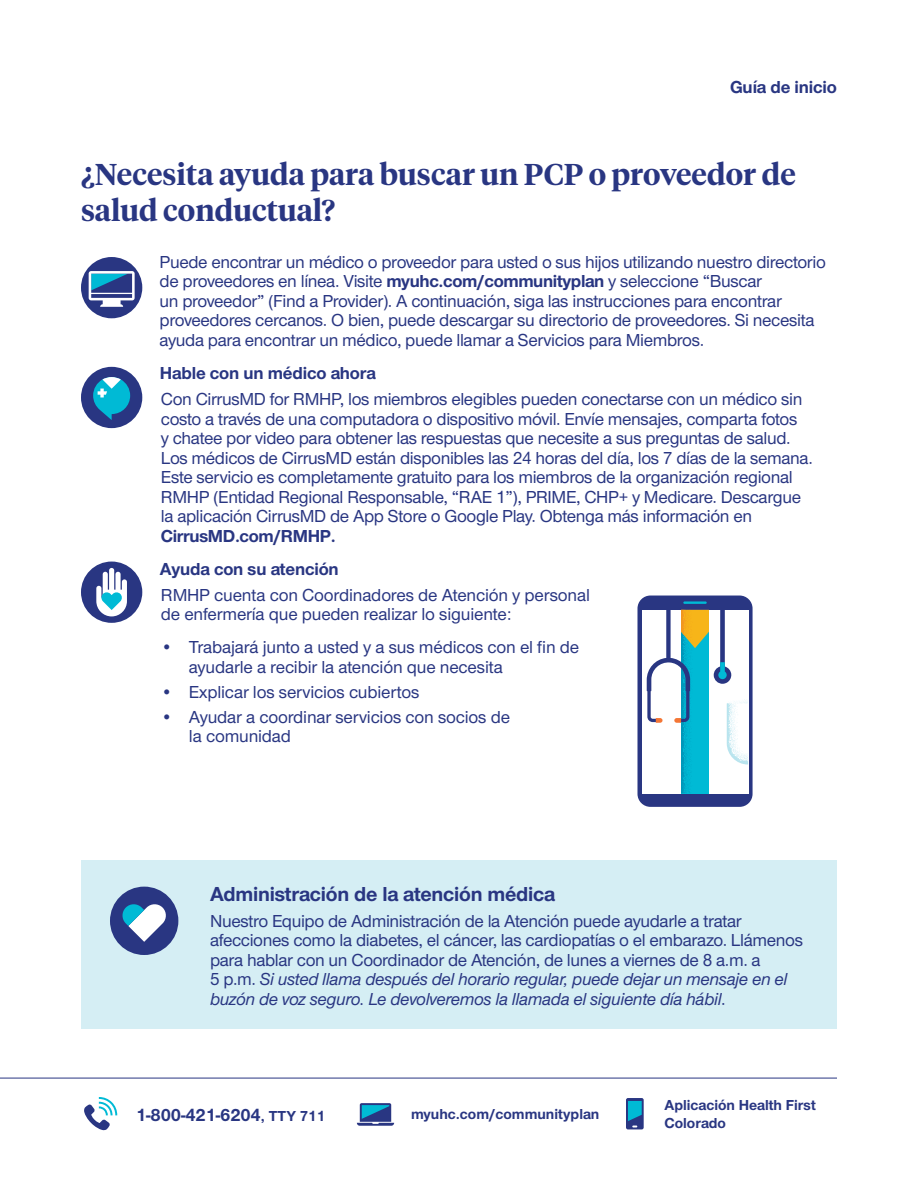
<style>
.page{position:relative;width:918px;height:1188px;background:#fff}
.page>*{position:absolute;margin:0;border:0;box-sizing:border-box;transform-origin:0 0}
.t1{font:600 30px/36px "UHC Serif Headline";color:#293682}
.t2{font:700 21px "UHC Sans";letter-spacing:-.01em;color:#293682}
.t3{font:500 18px/19.5px "UHC Sans";letter-spacing:-.02em;color:#293682}
.t4{font:700 18px "UHC Sans";letter-spacing:-.01em;color:#293682}
.t5{font:700 15px/18px "UHC Sans";color:#293682}
.s1{font-weight:700}
.s2{font-style:italic}
.s3{font-size:15px}
</style>
<div class="page">
<svg style="left:84px;top:1097px;width:33px;height:33px"></svg>
<svg style="left:626px;top:1098px;width:18px;height:31px"></svg>
<hr style="left:0;top:1078px;width:837px;height:1px;background:#293682">
<svg style="left:357px;top:1103px;width:37px;height:23px"></svg>
<div style="left:81px;top:257px;width:61px;height:61px;background:#293682;border-radius:50%"></div>
<svg style="left:89px;top:271px;width:46px;height:36px"></svg>
<div style="left:81px;top:367px;width:61px;height:61px;background:#293682;border-radius:50%"></div>
<svg style="left:93px;top:377px;width:37px;height:43px"></svg>
<div style="left:81px;top:562px;width:61px;height:61px;background:#293682;border-radius:50%"></div>
<svg style="left:96px;top:568px;width:31px;height:48px"></svg>
<div style="left:637px;top:596px;width:116px;height:211px;background:#293682;border-radius:13px"></div>
<div style="left:642px;top:610px;width:106px;height:183px;background:#fff"></div>
<hr style="left:683px;top:601px;width:24px;height:3px;background:#00bad5">
<svg style="left:647px;top:610px;width:101px;height:183px"></svg>
<div style="left:81px;top:860px;width:756px;height:169px;background:#d5eef4"></div>
<div style="left:110px;top:887px;width:68px;height:68px;background:#293682;border-radius:50%"></div>
<svg style="left:122px;top:904px;width:44px;height:38px"></svg>
<p class="t4" style="left:730px;top:75px;width:108px">Guía de inicio</p>
<h2 class="t1" style="left:81px;top:155px;width:716px">¿Necesita ayuda para buscar un PCP o proveedor de salud conductual?</h2>
<p class="t3" style="left:160px;top:251px;width:668px">Puede encontrar un médico o proveedor para usted o sus hijos utilizando nuestro directorio de proveedores en línea. Visite <span class="s1">myuhc.com/communityplan</span> y seleccione “Buscar<br>un proveedor” (Find a Provider). A continuación, siga las instrucciones para encontrar proveedores cercanos. O bien, puede descargar su directorio de proveedores. Si necesita ayuda para encontrar un médico, puede llamar a Servicios para Miembros.</p>
<h3 class="t4" style="left:160px;top:361px;width:217px">Hable con un médico ahora</h3>
<p class="t3" style="left:161px;top:389px;width:653px">Con CirrusMD for RMHP, los miembros elegibles pueden conectarse con un médico sin costo a través de una computadora o dispositivo móvil. Envíe mensajes, comparta fotos<br>y chatee por video para obtener las respuestas que necesite a sus preguntas de salud.<br>Los médicos de CirrusMD están disponibles las 24 horas del día, los 7 días de la semana.<br>Este servicio es completamente gratuito para los miembros de la organización regional RMHP (Entidad Regional Responsable, “RAE 1”), PRIME, CHP+ y Medicare. Descargue la aplicación CirrusMD de App Store o Google Play. Obtenga más información en <span class="s1">CirrusMD.com/RMHP.</span></p>
<h3 class="t4" style="left:160px;top:557px;width:180px">Ayuda con su atención</h3>
<p class="t3" style="left:161px;top:584px;width:431px">RMHP cuenta con Coordinadores de Atención y personal de enfermería que pueden realizar lo siguiente:</p>
<p class="t3" style="left:189px;top:637px;width:392px;text-indent:-28px">• Trabajará junto a usted y a sus médicos con el fin de ayudarle a recibir la atención que necesita</p>
<p class="t3" style="left:161px;top:681px;width:260px">• Explicar los servicios cubiertos</p>
<p class="t3" style="left:189px;top:706px;width:323px;text-indent:-28px">• Ayudar a coordinar servicios con socios de la comunidad</p>
<h3 class="t2" style="left:210px;top:880px;width:347px">Administración de la atención médica</h3>
<p class="t3" style="left:210px;top:910px;width:595px">Nuestro Equipo de Administración de la Atención puede ayudarle a tratar afecciones como la diabetes, el cáncer, las cardiopatías o el embarazo. Llámenos para hablar con un Coordinador de Atención, de lunes a viernes de 8 a.m. a<br>5 p.m. <span class="s2">Si usted llama después del horario regular, puede dejar un mensaje en el buzón de voz seguro. Le devolveremos la llamada el siguiente día hábil</span>.</p>
<p class="t4" style="left:136px;top:1103px;width:191px">1-800-421-6204<span class="s3">, TTY 711</span></p>
<p class="t5" style="left:665px;top:1095px;width:153px">Aplicación Health First<br>Colorado</p>
<p class="t5" style="left:411px;top:1105px;width:190px">myuhc.com/communityplan</p>
</div>
